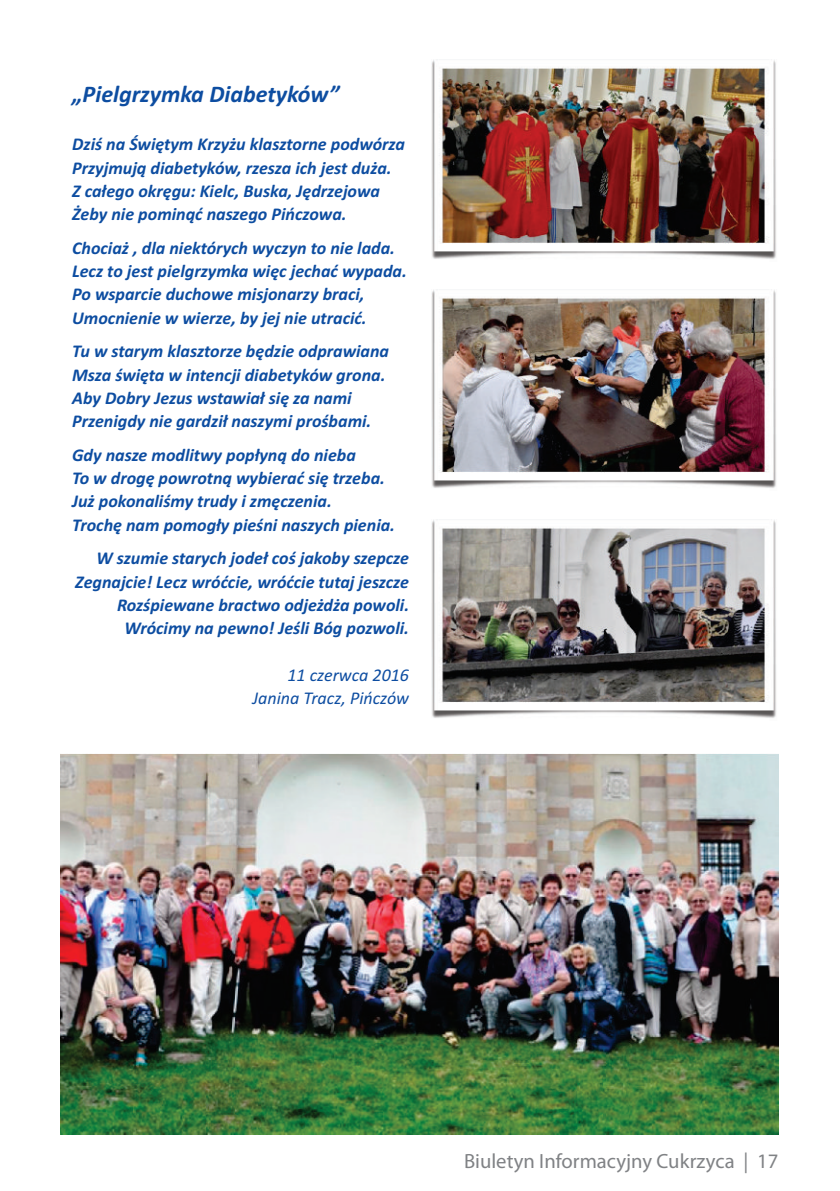
<style>
.page{position:relative;width:840px;height:1191px;background:#fff}
.page>*{position:absolute;margin:0;border:0;box-sizing:border-box;transform-origin:0 0}
.t1{font:italic 700 24px "Calibri";color:#0d4da1}
.t2{font:20.6px "Myriad Pl";color:#808285}
.t3{font:italic 700 18px/23.2px "Calibri";color:#0d4da1}
.t4{font:italic 18px/23.2px "Calibri";color:#0d4da1;text-align:right}
</style>
<div class="page">
<img style="left:431px;top:519px;width:346px;height:199px">
<img style="left:431px;top:289px;width:346px;height:199px">
<img style="left:431px;top:60px;width:346px;height:199px">
<img style="left:61px;top:753px;width:717px;height:381px">
<h1 class="t1" style="left:72px;top:84px;width:268px">„Pielgrzymka Diabetyków”</h1>
<p class="t3" style="left:72px;top:134px;width:334px">Dziś na Świętym Krzyżu klasztorne podwórza Przyjmują diabetyków, rzesza ich jest duża.<br>Z całego okręgu: Kielc, Buska, Jędrzejowa Żeby nie pominąć naszego Pińczowa.</p>
<p class="t3" style="left:72px;top:238px;width:336px">Chociaż , dla niektórych wyczyn to nie lada.<br>Lecz to jest pielgrzymka więc jechać wypada.<br>Po wsparcie duchowe misjonarzy braci, Umocnienie w wierze, by jej nie utracić.</p>
<p class="t3" style="left:72px;top:341px;width:318px">Tu w starym klasztorze będzie odprawiana Msza święta w intencji diabetyków grona.<br>Aby Dobry Jezus wstawiał się za nami Przenigdy nie gardził naszymi prośbami.</p>
<p class="t3" style="left:72px;top:445px;width:324px">Gdy nasze modlitwy popłyną do nieba<br>To w drogę powrotną wybierać się trzeba.<br>Już pokonaliśmy trudy i zmęczenia.<br>Trochę nam pomogły pieśni naszych pienia.</p>
<p class="t3" style="left:75px;top:548px;width:335px;text-align:right">W szumie starych jodeł coś jakoby szepcze Zegnajcie! Lecz wróćcie, wróćcie tutaj jeszcze Rozśpiewane bractwo odjeżdża powoli.<br>Wrócimy na pewno! Jeśli Bóg pozwoli.</p>
<p class="t4" style="left:252px;top:665px;width:158px">11 czerwca 2016<br>Janina Tracz, Pińczów</p>
<p class="t2" style="left:464px;top:1152px;width:315px">Biuletyn Informacyjny Cukrzyca | 17</p>
</div>
